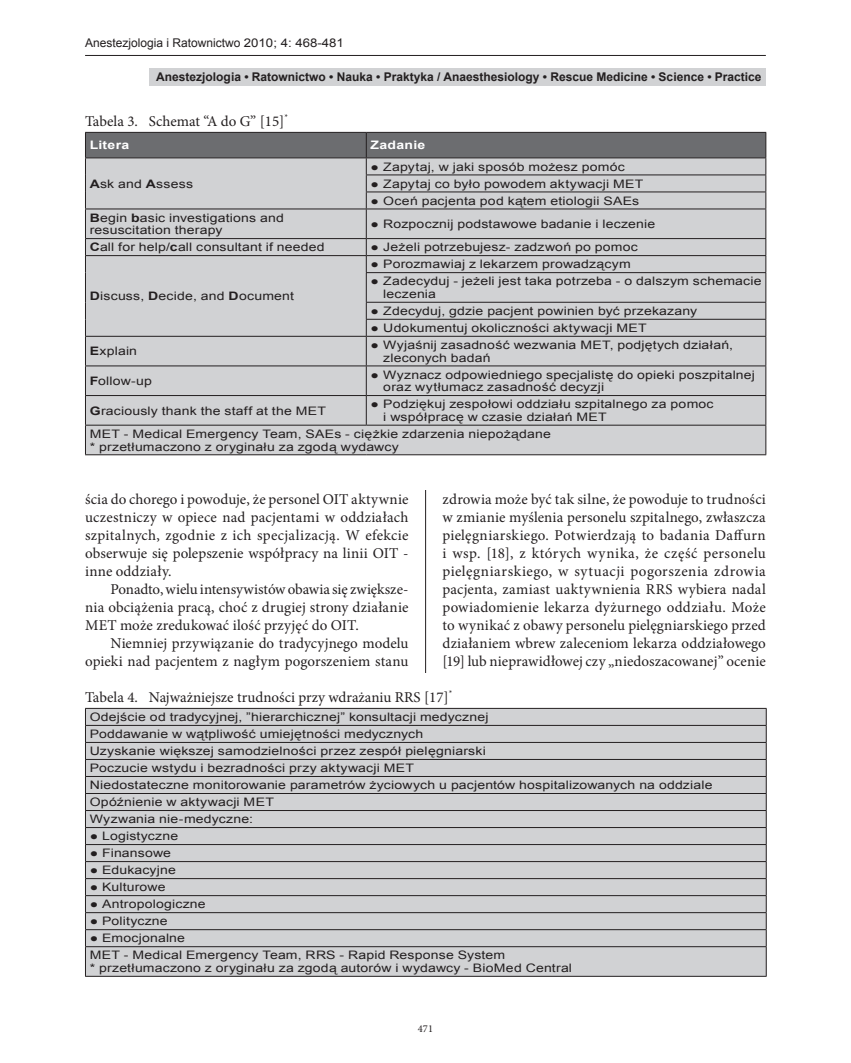
<style>
.page{position:relative;width:851px;height:1063px;background:#fff}
.page>*{position:absolute;margin:0;border:0;box-sizing:border-box;transform-origin:0 0}
.Main{font:15px/18px "Minion Pro";letter-spacing:.005em;color:#231f20;text-align:justify}
.Naglowek_tabeli{font:15px "Minion Pro";color:#231f20}
.t1{font:700 12px "Arial";color:#231f20}
.t2{font:12px "Arial";color:#231f20}
.Tabela{font:11.7px/12.6px "Arial";letter-spacing:.01em;color:#231f20;scale:1.2 1}
.Tabela-2{font:700 11.7px "Arial";letter-spacing:.02em;color:#fff;scale:1.2 1}
.t3{font:10.5px "Minion Pro";color:#231f20}
.s1{font-weight:700}
</style>
<div class="page">
<hr style="left:425px;top:111px;width:1px;height:880px;background:#231f20">
<hr style="left:85px;top:55px;width:680px;height:1px;background:#231f20">
<div style="left:149px;top:68px;width:616px;height:17px;background:#d1d2d4"></div>
<div style="left:85px;top:111px;width:680px;height:379px;background:#fff"></div>
<svg style="left:85px;top:132px;width:681px;height:322px;background:#c2c3c5"></svg>
<hr style="left:85px;top:454px;width:281px;height:1px;background:#231f20">
<hr style="left:366px;top:454px;width:400px;height:1px;background:#231f20">
<div style="left:86px;top:709px;width:679px;height:267px;background:#d1d2d4"></div>
<hr style="left:85px;top:708px;width:681px;height:1px;background:#231f20">
<hr style="left:85px;top:725px;width:681px;height:1px;background:#231f20">
<hr style="left:85px;top:742px;width:681px;height:1px;background:#231f20">
<hr style="left:85px;top:759px;width:681px;height:1px;background:#231f20">
<hr style="left:85px;top:776px;width:681px;height:1px;background:#231f20">
<hr style="left:85px;top:793px;width:681px;height:1px;background:#231f20">
<hr style="left:85px;top:810px;width:681px;height:1px;background:#231f20">
<hr style="left:85px;top:827px;width:681px;height:1px;background:#231f20">
<hr style="left:85px;top:844px;width:681px;height:1px;background:#231f20">
<hr style="left:85px;top:861px;width:681px;height:1px;background:#231f20">
<hr style="left:85px;top:878px;width:681px;height:1px;background:#231f20">
<hr style="left:85px;top:895px;width:681px;height:1px;background:#231f20">
<hr style="left:85px;top:912px;width:681px;height:1px;background:#231f20">
<hr style="left:85px;top:929px;width:681px;height:1px;background:#231f20">
<hr style="left:85px;top:946px;width:681px;height:1px;background:#231f20">
<svg style="left:85px;top:709px;width:1px;height:267px"></svg>
<svg style="left:765px;top:709px;width:1px;height:267px"></svg>
<hr style="left:85px;top:976px;width:681px;height:1px;background:#231f20">
<p class="t2" style="left:85px;top:35px;width:260px">Anestezjologia i Ratownictwo 2010; 4: 468-481</p>
<p class="t1" style="left:156px;top:69px;width:606px">Anestezjologia • Ratownictwo • Nauka • Praktyka / Anaesthesiology • Rescue Medicine • Science • Practice</p>
<p class="Naglowek_tabeli" style="left:85px;top:111px;width:204px">Tabela 3. Schemat “A do G” [15]<sup>*</sup></p>
<p class="Tabela-2" style="left:90px;top:138px;width:34px">Litera</p>
<p class="Tabela-2" style="left:370px;top:138px;width:47px">Zadanie</p>
<p class="Tabela" style="left:90px;top:177px;width:88px"><span class="s1">A</span>sk and <span class="s1">A</span>ssess</p>
<p class="Tabela" style="left:370px;top:160px;width:213px">● Zapytaj, w jaki sposób możesz pomóc</p>
<p class="Tabela" style="left:370px;top:177px;width:229px">● Zapytaj co było powodem aktywacji MET</p>
<p class="Tabela" style="left:370px;top:194px;width:225px">● Oceń pacjenta pod kątem etiologii SAEs</p>
<p class="Tabela" style="left:90px;top:211px;width:163px"><span class="s1">B</span>egin <span class="s1">b</span>asic investigations and resuscitation therapy</p>
<p class="Tabela" style="left:370px;top:218px;width:239px">● Rozpocznij podstawowe badanie i leczenie</p>
<p class="Tabela" style="left:90px;top:241px;width:197px"><span class="s1">C</span>all for help/<span class="s1">c</span>all consultant if needed</p>
<p class="Tabela" style="left:370px;top:241px;width:224px">● Jeżeli potrzebujesz- zadzwoń po pomoc</p>
<p class="Tabela" style="left:90px;top:290px;width:172px"><span class="s1">D</span>iscuss, <span class="s1">D</span>ecide, and <span class="s1">D</span>ocument</p>
<p class="Tabela" style="left:370px;top:258px;width:218px">● Porozmawiaj z lekarzem prowadzącym</p>
<p class="Tabela" style="left:383px;top:275px;width:317px;text-indent:-13px">● Zadecyduj - jeżeli jest taka potrzeba - o dalszym schemacie leczenia</p>
<p class="Tabela" style="left:370px;top:305px;width:274px">● Zdecyduj, gdzie pacjent powinien być przekazany</p>
<p class="Tabela" style="left:370px;top:322px;width:231px">● Udokumentuj okoliczności aktywacji MET</p>
<p class="Tabela" style="left:90px;top:345px;width:41px"><span class="s1">E</span>xplain</p>
<p class="Tabela" style="left:383px;top:339px;width:293px;text-indent:-13px">● Wyjaśnij zasadność wezwania MET, podjętych działań, zleconych badań</p>
<p class="Tabela" style="left:90px;top:375px;width:53px"><span class="s1">F</span>ollow-up</p>
<p class="Tabela" style="left:383px;top:368px;width:311px;text-indent:-13px">● Wyznacz odpowiedniego specjalistę do opieki poszpitalnej oraz wytłumacz zasadność decyzji</p>
<p class="Tabela" style="left:90px;top:404px;width:198px"><span class="s1">G</span>raciously thank the staff at the MET</p>
<p class="Tabela" style="left:383px;top:398px;width:277px;text-indent:-13px">● Podziękuj zespołowi oddziału szpitalnego za pomoc i współpracę w czasie działań MET</p>
<p class="Tabela" style="left:90px;top:428px;width:386px">MET - Medical Emergency Team, SAEs - ciężkie zdarzenia niepożądane</p>
<p class="Tabela" style="left:90px;top:440px;width:259px">* przetłumaczono z oryginału za zgodą wydawcy</p>
<p class="Main" style="left:85px;top:490px;width:325px">ścia do chorego i powoduje, że personel OIT aktywnie uczestniczy w opiece nad pacjentami w oddziałach szpitalnych, zgodnie z ich specjalizacją. W efekcie obserwuje się polepszenie współpracy na linii OIT - inne oddziały.</p>
<p class="Main" style="left:85px;top:580px;width:325px;text-indent:26px">Ponadto, wielu intensywistów obawia się zwiększe&shy;nia obciążenia pracą, choć z drugiej strony działanie MET może zredukować ilość przyjęć do OIT.</p>
<p class="Main" style="left:85px;top:634px;width:325px;text-align:right">Niemniej przywiązanie do tradycyjnego modelu opieki nad pacjentem z nagłym pogorszeniem stanu</p>
<p class="Main" style="left:442px;top:490px;width:325px">zdrowia może być tak silne, że powoduje to trudności w zmianie myślenia personelu szpitalnego, zwłaszcza pielęgniarskiego. Potwierdzają to badania Daffurn i wsp. [18], z których wynika, że część personelu pielęgniarskiego, w sytuacji pogorszenia zdrowia pacjenta, zamiast uaktywnienia RRS wybiera nadal powiadomienie lekarza dyżurnego oddziału. Może to wynikać z obawy personelu pielęgniarskiego przed działaniem wbrew zaleceniom lekarza oddziałowego [19] lub nieprawidłowej czy „niedoszacowanej” ocenie</p>
<p class="Naglowek_tabeli" style="left:85px;top:687px;width:369px">Tabela 4. Najważniejsze trudności przy wdrażaniu RRS [17]<sup>*</sup></p>
<p class="Tabela" style="left:90px;top:711px;width:334px">Odejście od tradycyjnej, ”hierarchicznej” konsultacji medycznej</p>
<p class="Tabela" style="left:90px;top:728px;width:279px">Poddawanie w wątpliwość umiejętności medycznych</p>
<p class="Tabela" style="left:90px;top:745px;width:331px">Uzyskanie większej samodzielności przez zespół pielęgniarski</p>
<p class="Tabela" style="left:90px;top:762px;width:272px">Poczucie wstydu i bezradności przy aktywacji MET</p>
<p class="Tabela" style="left:90px;top:779px;width:520px">Niedostateczne monitorowanie parametrów życiowych u pacjentów hospitalizowanych na oddziale</p>
<p class="Tabela" style="left:90px;top:796px;width:155px">Opóźnienie w aktywacji MET</p>
<p class="Tabela" style="left:90px;top:813px;width:137px">Wyzwania nie-medyczne:</p>
<p class="Tabela" style="left:90px;top:830px;width:75px">● Logistyczne</p>
<p class="Tabela" style="left:90px;top:847px;width:69px">● Finansowe</p>
<p class="Tabela" style="left:90px;top:864px;width:73px">● Edukacyjne</p>
<p class="Tabela" style="left:90px;top:881px;width:65px">● Kulturowe</p>
<p class="Tabela" style="left:90px;top:898px;width:98px">● Antropologiczne</p>
<p class="Tabela" style="left:90px;top:915px;width:66px">● Polityczne</p>
<p class="Tabela" style="left:90px;top:932px;width:81px">● Emocjonalne</p>
<p class="Tabela" style="left:90px;top:949px;width:348px">MET - Medical Emergency Team, RRS - Rapid Response System</p>
<p class="Tabela" style="left:90px;top:962px;width:403px">* przetłumaczono z oryginału za zgodą autorów i wydawcy - BioMed Central</p>
<p class="t3" style="left:418px;top:1022px;width:17px">471</p>
</div>
